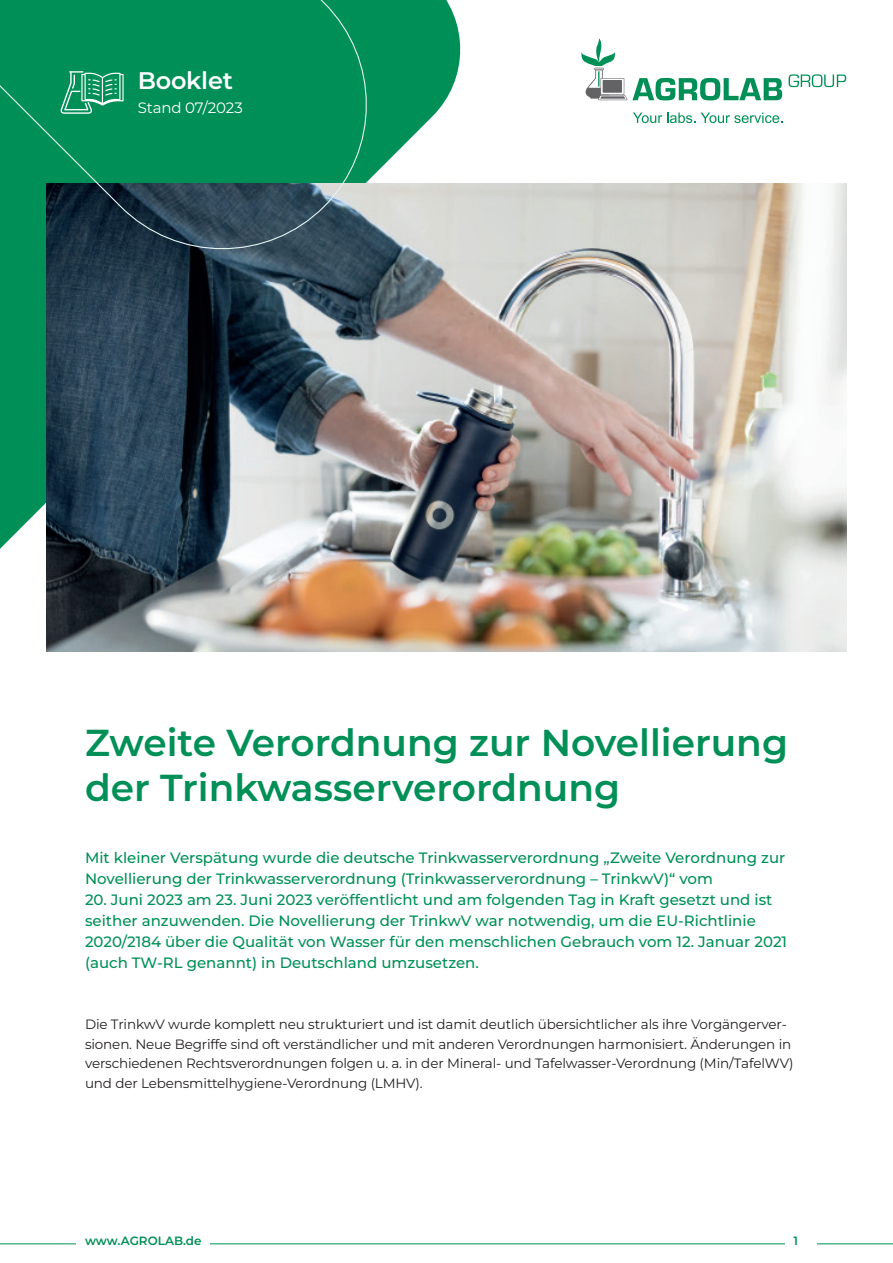
<style>
.page{position:relative;width:893px;height:1263px;background:#fff}
.page>*{position:absolute;margin:0;border:0;box-sizing:border-box;transform-origin:0 0}
.Headline_25pt{font:600 37.5px/45px "Montserrat";color:#009057}
.Dokumententitel{font:600 24px "Montserrat";letter-spacing:-.01em;color:#fff}
.Vorspann{font:500 15px/21px "Montserrat";color:#009057}
.Dokumententitel-2{font:15px "Montserrat";letter-spacing:-.01em;color:#fff}
.Copytext{font:13.5px/19.5px "Montserrat";letter-spacing:-.01em;color:#231f20}
.t1{font:600 12px "Montserrat";color:#009057}
</style>
<div class="page">
<hr style="left:0;top:1243px;width:893px;height:1px;background:#009057">
<div style="left:785px;top:1225px;width:31px;height:28px;background:#fff"></div>
<div style="left:77px;top:1225px;width:133px;height:28px;background:#fff"></div>
<svg style="left:0;top:0;width:469px;height:652px;fill:#009057"></svg>
<img style="left:47px;top:184px;width:799px;height:467px">
<svg style="left:789px;top:74px;width:57px;height:13px"></svg>
<svg style="left:581px;top:38px;width:201px;height:62px"></svg>
<svg style="left:633px;top:113px;width:62px;height:10px"></svg>
<svg style="left:701px;top:113px;width:82px;height:10px"></svg>
<svg style="left:0;top:0;width:382px;height:264px;background:#0f7c57"></svg>
<svg style="left:60px;top:71px;width:64px;height:43px;background:#38a87c"></svg>
<p class="Dokumententitel" style="left:138px;top:64px;width:97px">Booklet</p>
<p class="Dokumententitel-2" style="left:138px;top:98px;width:107px">Stand 07/2023</p>
<p class="Headline_25pt" style="left:85px;top:719px;width:704px">Zweite Verordnung zur Novellierung der Trinkwasserverordnung</p>
<p class="Vorspann" style="left:85px;top:847px;width:702px">Mit kleiner Verspätung wurde die deutsche Trinkwasserverordnung „Zweite Verordnung zur<br>Novellierung der Trinkwasserverordnung (Trinkwasserverordnung – TrinkwV)“ vom</p>
<p class="Vorspann" style="left:85px;top:889px;width:704px">20. Juni 2023 am 23. Juni 2023 veröffentlicht und am folgenden Tag in Kraft gesetzt und ist seither anzuwenden. Die Novellierung der TrinkwV war notwendig, um die EU-Richtlinie 2020/2184 über die Qualität von Wasser für den menschlichen Gebrauch vom 12. Januar 2021 (auch TW-RL genannt) in Deutschland umzusetzen.</p>
<p class="Copytext" style="left:85px;top:1014px;width:710px">Die TrinkwV wurde komplett neu strukturiert und ist damit deutlich übersichtlicher als ihre Vorgängerver&shy;sionen. Neue Begriffe sind oft verständlicher und mit anderen Verordnungen harmonisiert. Änderungen in verschiedenen Rechtsverordnungen folgen u. a. in der Mineral- und Tafelwasser-Verordnung (Min/TafelWV) und der Lebensmittelhygiene-Verordnung (LMHV).</p>
<p class="t1" style="left:85px;top:1233px;width:118px">www.AGROLAB.de</p>
<p class="t1" style="left:794px;top:1233px;width:6px">1</p>
</div>
